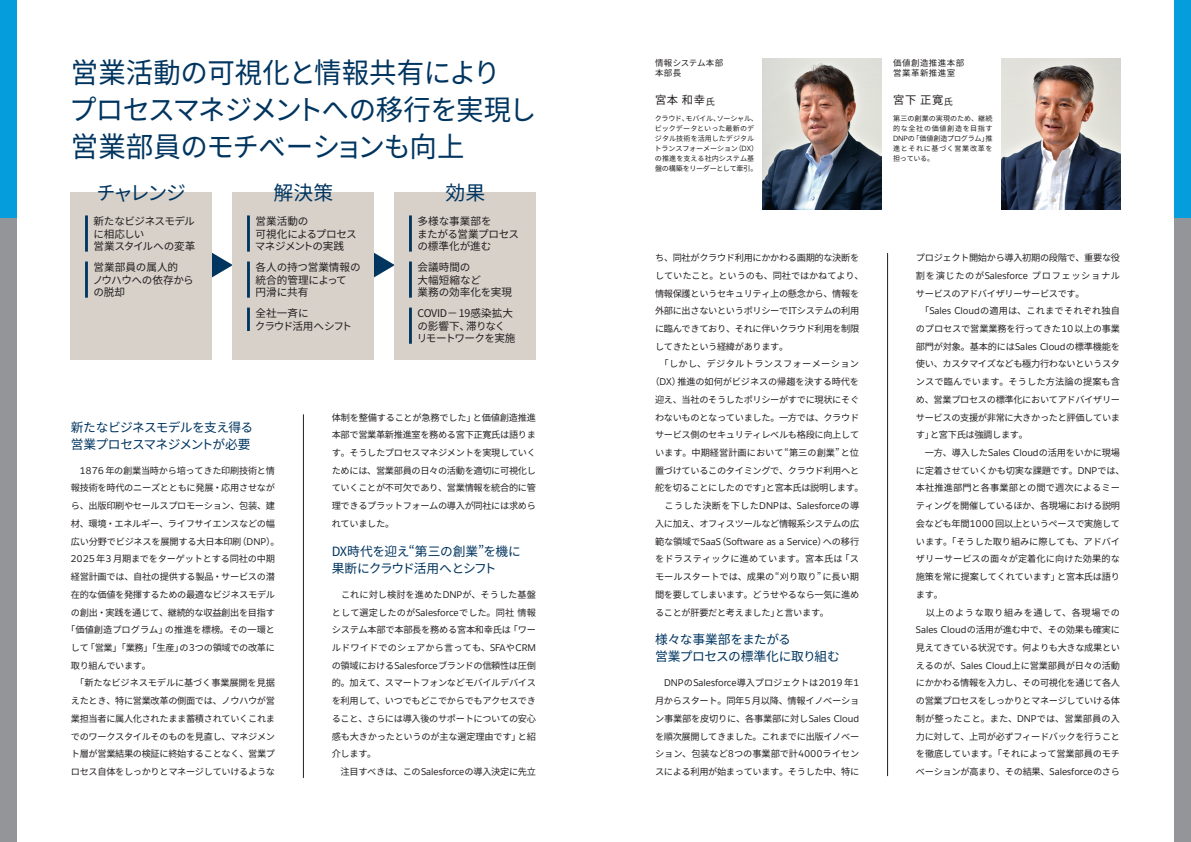
<style>
.page{position:relative;width:1191px;height:842px;background:#fff}
.page>*{position:absolute;margin:0;border:0;box-sizing:border-box;transform-origin:0 0}
.t1{font:28.3px/36.9px "Noto Sans JP";letter-spacing:-.02em;color:#003560}
.t2{font:19.8px "Noto Sans JP";letter-spacing:-.055em;color:#003560}
.t3{font:12.8px/17px "Noto Sans JP";letter-spacing:-.035em;color:#003560}
.t4{font:11.3px "Noto Sans JP";letter-spacing:.05em;color:#231f20}
.t5{font:10.6px/12.8px "Noto Sans JP";letter-spacing:-.02em;color:#231f20}
.t6{font:10.6px/12.8px "Noto Sans JP";letter-spacing:-.045em;color:#231f20}
.t7{font:10.6px/12.8px "Noto Sans JP";color:#231f20}
.t8{font:9.7px "Salesforce Sans";color:#231f20;scale:.95 1}
.t9{font:9.2px/17.7px "Noto Sans JP";letter-spacing:-.04em;color:#231f20;text-align:justify}
.t10{font:9.2px "Noto Sans JP";letter-spacing:-.015em;color:#231f20}
.t11{font:9.2px "Noto Sans JP";color:#231f20}
.t12{font:9.2px "Noto Sans JP";letter-spacing:.03em;color:#231f20}
.t13{font:9.2px "Noto Sans JP";letter-spacing:.035em;color:#231f20}
.t14{font:8.5px/9.9px "Noto Sans JP";letter-spacing:.05em;color:#231f20}
.t15{font:7.1px/9.9px "Noto Sans JP";letter-spacing:-.005em;color:#231f20}
.s1{font-family:"Salesforce Sans";font-size:7.4px}
.s2{font-family:"Salesforce Sans";font-size:9.7px}
.s3{font-family:"Noto Sans JP";font-size:9.2px}
</style>
<div class="page">
<div style="left:1174px;top:0;width:17px;height:842px;background:#939598"></div>
<div style="left:1174px;top:0;width:17px;height:218px;background:#069ddc"></div>
<div style="left:0;top:0;width:17px;height:842px;background:#939598"></div>
<div style="left:0;top:0;width:17px;height:218px;background:#069ddc"></div>
<img style="left:763px;top:58px;width:119px;height:151px">
<img style="left:1001px;top:58px;width:119px;height:151px">
<hr style="left:303px;top:414px;width:1px;height:364px;background:#231f20">
<hr style="left:887px;top:253px;width:1px;height:523px;background:#231f20">
<svg style="left:212px;top:249px;width:21px;height:32px"></svg>
<svg style="left:374px;top:249px;width:21px;height:32px"></svg>
<div style="left:71px;top:193px;width:141px;height:167px;background:#d7d1ca"></div>
<div style="left:233px;top:193px;width:141px;height:167px;background:#d7d1ca"></div>
<div style="left:395px;top:193px;width:141px;height:167px;background:#d7d1ca"></div>
<hr style="left:409px;top:215px;width:3px;height:37px;background:#003560">
<hr style="left:409px;top:261px;width:3px;height:37px;background:#003560">
<hr style="left:409px;top:308px;width:3px;height:36px;background:#003560">
<hr style="left:85px;top:215px;width:3px;height:37px;background:#003560">
<hr style="left:85px;top:261px;width:3px;height:37px;background:#003560">
<hr style="left:247px;top:215px;width:3px;height:37px;background:#003560">
<hr style="left:247px;top:261px;width:3px;height:37px;background:#003560">
<hr style="left:247px;top:308px;width:3px;height:23px;background:#003560">
<h1 class="t1" style="left:69px;top:55px;width:469px">営業活動の可視化と情報共有により<br>プロセスマネジメントへの移行を実現し営業部員のモチベーションも向上</h1>
<p class="t14" style="left:655px;top:58px;width:70px">情報システム本部本部長</p>
<p class="t4" style="left:655px;top:93px;width:61px">宮本和幸<sub>氏</sub></p>
<p class="t15" style="left:654px;top:114px;width:105px">クラウド、モバイル、ソーシャル、ビックデータといった最新のデジタル技術を活用したデジタルトランスフォーメーション（<span class="s1">DX</span>）の推進を支える社内システム基盤の構築をリーダーとして牽引。</p>
<h2 class="t2" style="left:96px;top:181px;width:91px">チャレンジ</h2>
<h2 class="t2" style="left:274px;top:181px;width:61px">解決策</h2>
<h2 class="t2" style="left:445px;top:181px;width:41px">効果</h2>
<p class="t5" style="left:417px;top:215px;width:103px">多様な事業部を<br>またがる営業プロセスの標準化が進む</p>
<p class="t7" style="left:417px;top:261px;width:96px">会議時間の<br>大幅短縮など<br>業務の効率化を実現</p>
<p class="t5" style="left:417px;top:307px;width:100px">COVID−19感染拡大の影響下、滞りなくリモートワークを実施</p>
<p class="t6" style="left:93px;top:215px;width:103px">新たなビジネスモデルに相応しい<br>営業スタイルへの変革</p>
<p class="t5" style="left:93px;top:261px;width:102px">営業部員の属人的<br>ノウハウへの依存からの脱却</p>
<p class="t5" style="left:255px;top:215px;width:103px">営業活動の<br>可視化によるプロセスマネジメントの実践</p>
<p class="t5" style="left:255px;top:261px;width:107px">各人の持つ営業情報の統合的管理によって<br>円滑に共有</p>
<p class="t5" style="left:255px;top:307px;width:99px">全社一斉に<br>クラウド活用へシフト</p>
<h3 class="t3" style="left:71px;top:419px;width:184px">新たなビジネスモデルを支え得る営業プロセスマネジメントが必要</h3>
<p class="t9" style="left:80px;top:462px;width:197px"><span class="s2">1876</span> 年の創業当時から培ってきた印刷技術と情</p>
<p class="t9" style="left:71px;top:479px;width:206px">報技術を時代のニーズとともに発展・応用させなが</p>
<p class="t9" style="left:71px;top:497px;width:206px">ら、出版印刷やセールスプロモーション、包装、建</p>
<p class="t9" style="left:71px;top:515px;width:206px">材、環境・エネルギー、ライフサイエンスなどの幅</p>
<p class="t9" style="left:71px;top:533px;width:210px">広い分野でビジネスを展開する大日本印刷（<span class="s2">DNP</span>）。</p>
<p class="t9" style="left:71px;top:550px;width:206px"><span class="s2">2025</span> 年<span class="s2">3</span> 月期までをターゲットとする同社の中期</p>
<p class="t9" style="left:71px;top:568px;width:206px">経営計画では、自社の提供する製品・サービスの潜</p>
<p class="t9" style="left:71px;top:586px;width:206px">在的な価値を発揮するための最適なビジネスモデル</p>
<p class="t9" style="left:71px;top:603px;width:206px">の創出・実践を通じて、継続的な収益創出を目指す</p>
<p class="t11" style="left:66px;top:625px;width:210px">「価値創造プログラム」の推進を標榜。その一環と</p>
<p class="t9" style="left:71px;top:639px;width:206px">して「営業」「業務」「生産」の<span class="s2">3</span>つの領域での改革に</p>
<p class="t9" style="left:71px;top:657px;width:82px">取り組んでいます。</p>
<p class="t10" style="left:71px;top:678px;width:206px">　「新たなビジネスモデルに基づく事業展開を見据</p>
<p class="t9" style="left:71px;top:692px;width:206px">えたとき、特に営業改革の側面では、ノウハウが営</p>
<p class="t9" style="left:71px;top:710px;width:206px">業担当者に属人化されたまま蓄積されていくこれま</p>
<p class="t9" style="left:71px;top:727px;width:206px">でのワークスタイルそのものを見直し、マネジメン</p>
<p class="t9" style="left:71px;top:745px;width:206px">ト層が営業結果の検証に終始することなく、営業プ</p>
<p class="t9" style="left:71px;top:763px;width:206px">ロセス自体をしっかりとマネージしていけるような</p>
<p class="t9" style="left:332px;top:409px;width:206px">体制を整備することが急務でした」と価値創造推進本部で営業革新推進室を務める宮下正寛氏は語ります。そうしたプロセスマネジメントを実現していくためには、営業部員の日々の活動を適切に可視化していくことが不可欠であり、営業情報を統合的に管理できるプラットフォームの導入が同社には求められていました。</p>
<h3 class="t3" style="left:332px;top:543px;width:191px">DX時代を迎え“第三の創業”を機に果断にクラウド活用へとシフト</h3>
<p class="t9" style="left:332px;top:586px;width:206px;text-align:left">　これに対し検討を進めた<span class="s2">DNP</span>が、そうした基盤として選定したのが<span class="s2">Salesforce</span>でした。同社情報システム本部で本部長を務める宮本和幸氏は「ワールドワイドでのシェアから言っても、<span class="s2">SFA</span>や<span class="s2">CRM</span>の領域における<span class="s2">Salesforce</span>ブランドの信頼性は圧倒的。加えて、スマートフォンなどモバイルデバイスを利用して、いつでもどこでからでもアクセスできること、さらには導入後のサポートについての安心感も大きかったというのが主な選定理由です」と紹介します。<br>　注目すべきは、この<span class="s2">Salesforce</span>の導入決定に先立</p>
<p class="t9" style="left:655px;top:249px;width:206px">ち、同社がクラウド利用にかかわる画期的な決断を</p>
<p class="t10" style="left:655px;top:270px;width:210px">していたこと。というのも、同社ではかねてより、</p>
<p class="t9" style="left:655px;top:285px;width:206px">情報保護というセキュリティ上の懸念から、情報を</p>
<p class="t9" style="left:655px;top:302px;width:206px">外部に出さないというポリシーで<span class="s2">IT</span>システムの利用</p>
<p class="t9" style="left:655px;top:320px;width:206px">に臨んできており、それに伴いクラウド利用を制限</p>
<p class="t9" style="left:655px;top:338px;width:135px">してきたという経緯があります。</p>
<p class="t13" style="left:655px;top:359px;width:206px">　「しかし、デジタルトランスフォーメーション</p>
<p class="t10" style="left:650px;top:377px;width:210px">（<span class="s2">DX</span>）推進の如何がビジネスの帰趨を決する時代を</p>
<p class="t9" style="left:655px;top:391px;width:206px">迎え、当社のそうしたポリシーがすでに現状にそぐ</p>
<p class="t9" style="left:655px;top:409px;width:206px">わないものとなっていました。一方では、クラウド</p>
<p class="t9" style="left:655px;top:426px;width:206px">サービス側のセキュリティレベルも格段に向上して</p>
<p class="t11" style="left:655px;top:447px;width:206px">います。中期経営計画において“第三の創業”と位</p>
<p class="t9" style="left:655px;top:462px;width:206px">置づけているこのタイミングで、クラウド利用へと</p>
<p class="t9" style="left:655px;top:479px;width:210px">舵を切ることにしたのです」と宮本氏は説明します。</p>
<p class="t12" style="left:655px;top:501px;width:206px">　こうした決断を下した<span class="s2">DNP</span>は、<span class="s2">Salesforce</span>の導</p>
<p class="t9" style="left:655px;top:515px;width:206px">入に加え、オフィスツールなど情報系システムの広</p>
<p class="t8" style="left:655px;top:535px;width:216px"><span class="s3">範な領域で</span>SaaS<span class="s3">（</span>Software as a Service<span class="s3">）への移行</span></p>
<p class="t9" style="left:655px;top:550px;width:206px">をドラスティックに進めています。宮本氏は「スモールスタートでは、成果の“刈り取り”に長い期間を要してしまいます。どうせやるなら一気に進めることが肝要だと考えました」と言います。</p>
<h3 class="t3" style="left:655px;top:631px;width:186px">様々な事業部をまたがる<br>営業プロセスの標準化に取り組む</h3>
<p class="t8" style="left:664px;top:677px;width:207px">DNP<span class="s3">の</span>Salesforce<span class="s3">導入プロジェクトは</span>2019 <span class="s3">年</span>1</p>
<p class="t9" style="left:655px;top:692px;width:206px">月からスタート。同年<span class="s2">5</span> 月以降、情報イノベーション事業部を皮切りに、各事業部に対し<span class="s2">Sales Cloud</span>を順次展開してきました。これまでに出版イノベーション、包装など<span class="s2">8</span>つの事業部で計<span class="s2">4000</span>ライセンスによる利用が始まっています。そうした中、特に</p>
<p class="t14" style="left:893px;top:58px;width:73px">価値創造推進本部営業革新推進室</p>
<p class="t4" style="left:893px;top:93px;width:61px">宮下正寛<sub>氏</sub></p>
<p class="t15" style="left:893px;top:114px;width:101px;text-align:justify">第三の創業の実現のため、継続的な全社の価値創造を目指す<span class="s1">DNP</span>の「価値創造プログラム」推進とそれに基づく営業改革を担っている。</p>
<p class="t9" style="left:916px;top:249px;width:210px;text-align:left">プロジェクト開始から導入初期の段階で、重要な役割を演じたのが<span class="s2">Salesforce</span> プロフェッショナルサービスのアドバイザリーサービスです。<br>　「<span class="s2">Sales Cloud</span>の適用は、これまでそれぞれ独自のプロセスで営業業務を行ってきた<span class="s2">10</span> 以上の事業部門が対象。基本的には<span class="s2">Sales Cloud</span>の標準機能を使い、カスタマイズなども極力行わないというスタンスで臨んでいます。そうした方法論の提案も含め、営業プロセスの標準化においてアドバイザリーサービスの支援が非常に大きかったと評価しています」と宮下氏は強調します。<br>　一方、導入した<span class="s2">Sales Cloud</span>の活用をいかに現場に定着させていくかも切実な課題です。<span class="s2">DNP</span>では、本社推進部門と各事業部との間で週次によるミーティングを開催しているほか、各現場における説明会なども年間<span class="s2">1000</span> 回以上というペースで実施しています。「そうした取り組みに際しても、アドバイザリーサービスの面々が定着化に向けた効果的な施策を常に提案してくれています」と宮本氏は語ります。<br>　以上のような取り組みを通して、各現場での<br><span class="s2">Sales Cloud</span>の活用が進む中で、その効果も確実に見えてきている状況です。何よりも大きな成果といえるのが、<span class="s2">Sales Cloud</span>上に営業部員が日々の活動にかかわる情報を入力し、その可視化を通じて各人の営業プロセスをしっかりとマネージしていける体制が整ったこと。また、<span class="s2">DNP</span>では、営業部員の入力に対して、上司が必ずフィードバックを行うことを徹底しています。「それによって営業部員のモチベーションが高まり、その結果、<span class="s2">Salesforce</span>のさら</p>
</div>
